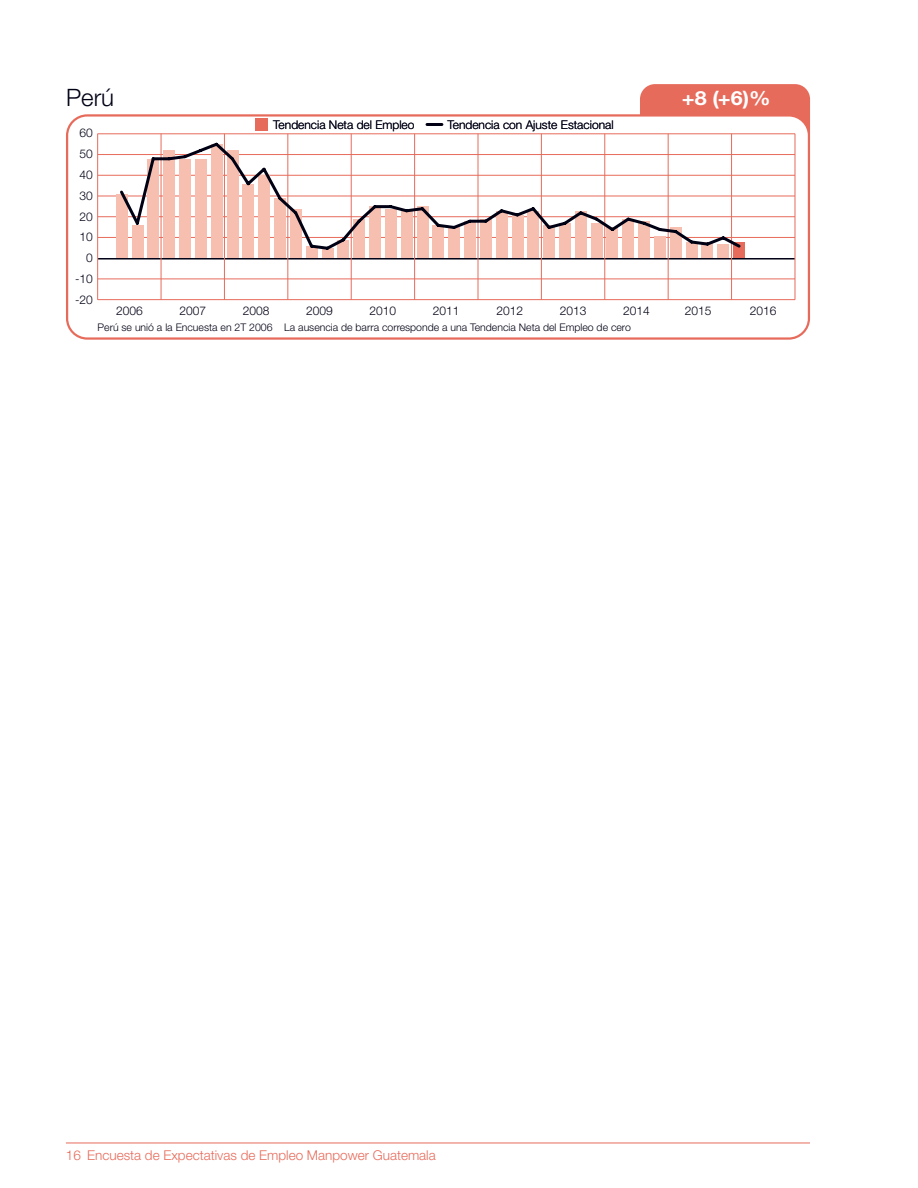
<style>
.page{position:relative;width:918px;height:1188px;background:#fff}
.page>*{position:absolute;margin:0;border:0;box-sizing:border-box;transform-origin:0 0}
.t1{font:300 24px "Helvetica Neue LT Std";color:#000015}
.t2{font:700 19.5px "Helvetica Neue LT Std";color:#fff;scale:1.1 1}
.t3{font:300 13.5px "Helvetica Neue LT Std";color:#e76b5b}
.t4{font:300 12px "Helvetica Neue LT Std";color:#000015}
.t5{font:300 10.5px "Helvetica Neue";color:#000015}
.s1{font-family:"Helvetica Neue LT Std"}
</style>
<div class="page">
<hr style="left:66px;top:1143px;width:744px;height:1px;background:#e76b5b">
<div style="left:640px;top:84px;width:170px;height:64px;background:#e76b5b;border-radius:15px"></div>
<svg style="left:66px;top:114px;width:744px;height:226px"></svg>
<hr style="left:98px;top:299px;width:697px;height:1px;background:#e76b5b">
<hr style="left:98px;top:279px;width:697px;height:1px;background:#e76b5b">
<hr style="left:98px;top:237px;width:697px;height:1px;background:#e76b5b">
<hr style="left:98px;top:216px;width:697px;height:1px;background:#e76b5b">
<hr style="left:98px;top:196px;width:697px;height:1px;background:#e76b5b">
<hr style="left:98px;top:175px;width:697px;height:1px;background:#e76b5b">
<hr style="left:98px;top:154px;width:697px;height:1px;background:#e76b5b">
<hr style="left:98px;top:134px;width:697px;height:1px;background:#e76b5b">
<hr style="left:427px;top:123px;width:15px;height:3px;background:#000015">
<div style="left:255px;top:119px;width:13px;height:12px;background:#e76b5b"></div>
<div style="left:116px;top:194px;width:12px;height:65px;background:#f6bfb0"></div>
<div style="left:132px;top:225px;width:11px;height:34px;background:#f6bfb0"></div>
<div style="left:148px;top:159px;width:11px;height:100px;background:#f6bfb0"></div>
<div style="left:164px;top:151px;width:11px;height:108px;background:#f6bfb0"></div>
<div style="left:179px;top:159px;width:12px;height:100px;background:#f6bfb0"></div>
<div style="left:195px;top:159px;width:12px;height:100px;background:#f6bfb0"></div>
<div style="left:211px;top:144px;width:11px;height:115px;background:#f6bfb0"></div>
<div style="left:227px;top:151px;width:11px;height:108px;background:#f6bfb0"></div>
<div style="left:243px;top:184px;width:11px;height:74px;background:#f6bfb0"></div>
<div style="left:259px;top:176px;width:11px;height:83px;background:#f6bfb0"></div>
<div style="left:274px;top:198px;width:12px;height:61px;background:#f6bfb0"></div>
<div style="left:290px;top:209px;width:12px;height:50px;background:#f6bfb0"></div>
<div style="left:306px;top:246px;width:11px;height:13px;background:#f6bfb0"></div>
<div style="left:322px;top:248px;width:11px;height:11px;background:#f6bfb0"></div>
<div style="left:338px;top:240px;width:11px;height:19px;background:#f6bfb0"></div>
<div style="left:354px;top:219px;width:11px;height:40px;background:#f6bfb0"></div>
<div style="left:369px;top:207px;width:12px;height:52px;background:#f6bfb0"></div>
<div style="left:385px;top:209px;width:12px;height:50px;background:#f6bfb0"></div>
<div style="left:401px;top:211px;width:11px;height:48px;background:#f6bfb0"></div>
<div style="left:417px;top:207px;width:11px;height:52px;background:#f6bfb0"></div>
<div style="left:433px;top:225px;width:11px;height:34px;background:#f6bfb0"></div>
<div style="left:448px;top:228px;width:12px;height:31px;background:#f6bfb0"></div>
<div style="left:464px;top:221px;width:12px;height:38px;background:#f6bfb0"></div>
<div style="left:480px;top:219px;width:12px;height:40px;background:#f6bfb0"></div>
<div style="left:496px;top:211px;width:11px;height:48px;background:#f6bfb0"></div>
<div style="left:512px;top:215px;width:11px;height:44px;background:#f6bfb0"></div>
<div style="left:528px;top:211px;width:11px;height:48px;background:#f6bfb0"></div>
<div style="left:543px;top:225px;width:12px;height:34px;background:#f6bfb0"></div>
<div style="left:559px;top:223px;width:12px;height:36px;background:#f6bfb0"></div>
<div style="left:575px;top:211px;width:12px;height:48px;background:#f6bfb0"></div>
<div style="left:591px;top:223px;width:11px;height:36px;background:#f6bfb0"></div>
<div style="left:607px;top:228px;width:11px;height:31px;background:#f6bfb0"></div>
<div style="left:623px;top:219px;width:11px;height:40px;background:#f6bfb0"></div>
<div style="left:638px;top:221px;width:12px;height:38px;background:#f6bfb0"></div>
<div style="left:654px;top:236px;width:12px;height:23px;background:#f6bfb0"></div>
<div style="left:670px;top:228px;width:11px;height:31px;background:#f6bfb0"></div>
<div style="left:686px;top:242px;width:11px;height:17px;background:#f6bfb0"></div>
<div style="left:702px;top:242px;width:11px;height:17px;background:#f6bfb0"></div>
<div style="left:718px;top:244px;width:11px;height:15px;background:#f6bfb0"></div>
<div style="left:733px;top:242px;width:12px;height:17px;background:#e76b5b"></div>
<hr style="left:98px;top:258px;width:697px;height:2px;background:#000015">
<hr style="left:97px;top:134px;width:1px;height:166px;background:#e76b5b">
<hr style="left:161px;top:134px;width:1px;height:166px;background:#e76b5b">
<hr style="left:224px;top:134px;width:1px;height:166px;background:#e76b5b">
<hr style="left:288px;top:134px;width:1px;height:166px;background:#e76b5b">
<hr style="left:351px;top:134px;width:1px;height:166px;background:#e76b5b">
<hr style="left:414px;top:134px;width:1px;height:166px;background:#e76b5b">
<hr style="left:478px;top:134px;width:1px;height:166px;background:#e76b5b">
<hr style="left:541px;top:134px;width:1px;height:166px;background:#e76b5b">
<hr style="left:605px;top:134px;width:1px;height:166px;background:#e76b5b">
<hr style="left:668px;top:134px;width:1px;height:166px;background:#e76b5b">
<hr style="left:731px;top:134px;width:1px;height:166px;background:#e76b5b">
<hr style="left:795px;top:134px;width:1px;height:166px;background:#e76b5b">
<svg style="left:117px;top:140px;width:626px;height:112px"></svg>
<h1 class="t1" style="left:66px;top:83px;width:50px">Perú</h1>
<h2 class="t2" style="left:682px;top:86px;width:82px">+8 (+6)%</h2>
<p class="t4" style="left:80px;top:126px;width:15px">60</p>
<p class="t4" style="left:80px;top:147px;width:15px">50</p>
<p class="t4" style="left:80px;top:167px;width:15px">40</p>
<p class="t4" style="left:80px;top:188px;width:15px">30</p>
<p class="t4" style="left:80px;top:209px;width:15px">20</p>
<p class="t4" style="left:80px;top:230px;width:15px">10</p>
<p class="t4" style="left:86px;top:251px;width:8px">0</p>
<p class="t4" style="left:75px;top:271px;width:19px">-10</p>
<p class="t4" style="left:75px;top:292px;width:19px">-20</p>
<p class="t4" style="left:273px;top:117px;width:143px">Tendencia Neta del Empleo</p>
<p class="t4" style="left:448px;top:117px;width:168px">Tendencia con Ajuste Estacional</p>
<p class="t4" style="left:116px;top:303px;width:28px">2006</p>
<p class="t4" style="left:179px;top:303px;width:28px">2007</p>
<p class="t4" style="left:243px;top:303px;width:28px">2008</p>
<p class="t4" style="left:306px;top:303px;width:28px">2009</p>
<p class="t4" style="left:370px;top:303px;width:28px">2010</p>
<p class="t4" style="left:433px;top:303px;width:28px">2011</p>
<p class="t4" style="left:496px;top:303px;width:28px">2012</p>
<p class="t4" style="left:560px;top:303px;width:28px">2013</p>
<p class="t4" style="left:623px;top:303px;width:28px">2014</p>
<p class="t4" style="left:685px;top:303px;width:28px">2015</p>
<p class="t4" style="left:750px;top:303px;width:28px">2016</p>
<p class="t5" style="left:98px;top:318px;width:535px"><span class="s1">Perú se unió a la Encuesta en 2T 2006</span> La ausencia de barra corresponde a una Tendencia Neta del Empleo de cero</p>
<p class="t3" style="left:66px;top:1147px;width:371px">16 Encuesta de Expectativas de Empleo Manpower Guatemala</p>
</div>
